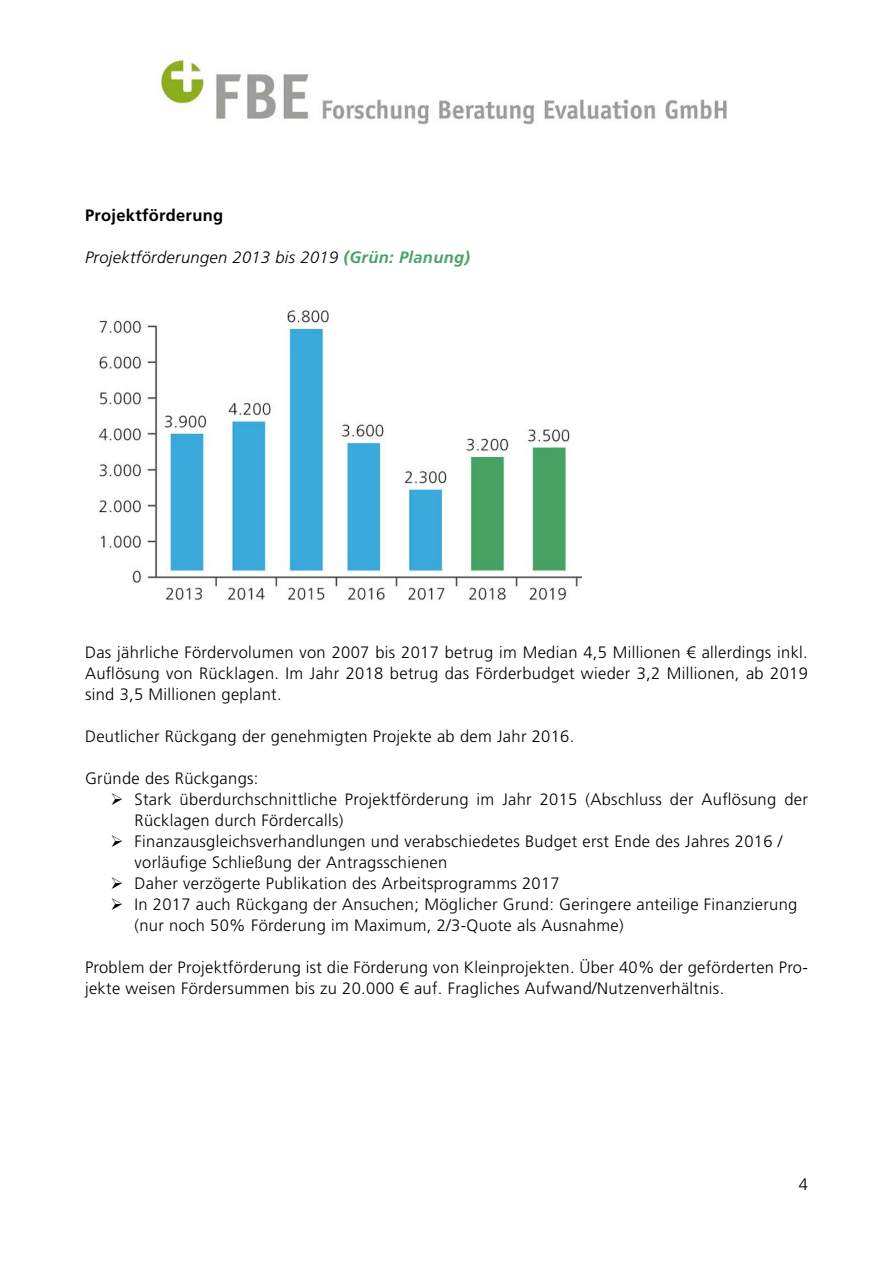
<style>
.page{position:relative;width:893px;height:1263px;background:#fff}
.page>*{position:absolute;margin:0;border:0;box-sizing:border-box;transform-origin:0 0}
.lauftext_p{font:300 16.5px/21px "Frutiger LT Pro";letter-spacing:.02em;color:#000}
.lauftext_p-2{font:italic 300 16.5px "Frutiger LT Pro";letter-spacing:.02em;color:#000}
.lauftext_p-3{font:700 16.5px "Frutiger LT Pro";letter-spacing:.02em;color:#000}
.s1{font-weight:700;color:#49a365}
</style>
<div class="page">
<img style="left:159px;top:53px;width:568px;height:72px">
<img style="left:97px;top:310px;width:484px;height:291px">
<p class="lauftext_p-3" style="left:85px;top:206px;width:140px">Projektförderung</p>
<p class="lauftext_p-2" style="left:85px;top:248px;width:387px">Projektförderungen 2013 bis 2019 <span class="s1">(Grün: Planung)</span></p>
<p class="lauftext_p" style="left:85px;top:641px;width:724px;text-align:justify">Das jährliche Fördervolumen von 2007 bis 2017 betrug im Median 4,5 Millionen € allerdings inkl.<br>Auflösung von Rücklagen. Im Jahr 2018 betrug das Förderbudget wieder 3,2 Millionen, ab 2019 sind 3,5 Millionen geplant.</p>
<p class="lauftext_p" style="left:85px;top:725px;width:491px">Deutlicher Rückgang der genehmigten Projekte ab dem Jahr 2016.</p>
<p class="lauftext_p" style="left:85px;top:767px;width:175px">Gründe des Rückgangs:</p>
<p class="lauftext_p" style="left:135px;top:788px;width:675px;text-indent:-24px">➢ Stark überdurchschnittliche Projektförderung im Jahr 2015 (Abschluss der Auflösung der<br>Rücklagen durch Fördercalls)</p>
<p class="lauftext_p" style="left:135px;top:830px;width:649px;text-indent:-24px">➢ Finanzausgleichsverhandlungen und verabschiedetes Budget erst Ende des Jahres 2016 / vorläufige Schließung der Antragsschienen</p>
<p class="lauftext_p" style="left:111px;top:872px;width:451px">➢ Daher verzögerte Publikation des Arbeitsprogramms 2017</p>
<p class="lauftext_p" style="left:135px;top:893px;width:664px;text-indent:-24px">➢ In 2017 auch Rückgang der Ansuchen; Möglicher Grund: Geringere anteilige Finanzierung (nur noch 50% Förderung im Maximum, 2/3-Quote als Ausnahme)</p>
<p class="lauftext_p" style="left:85px;top:956px;width:724px">Problem der Projektförderung ist die Förderung von Kleinprojekten. Über 40% der geförderten Pro&shy;jekte weisen Fördersummen bis zu 20.000 € auf. Fragliches Aufwand/Nutzenverhältnis.</p>
<p class="lauftext_p" style="left:799px;top:1174px;width:11px">4</p>
</div>
